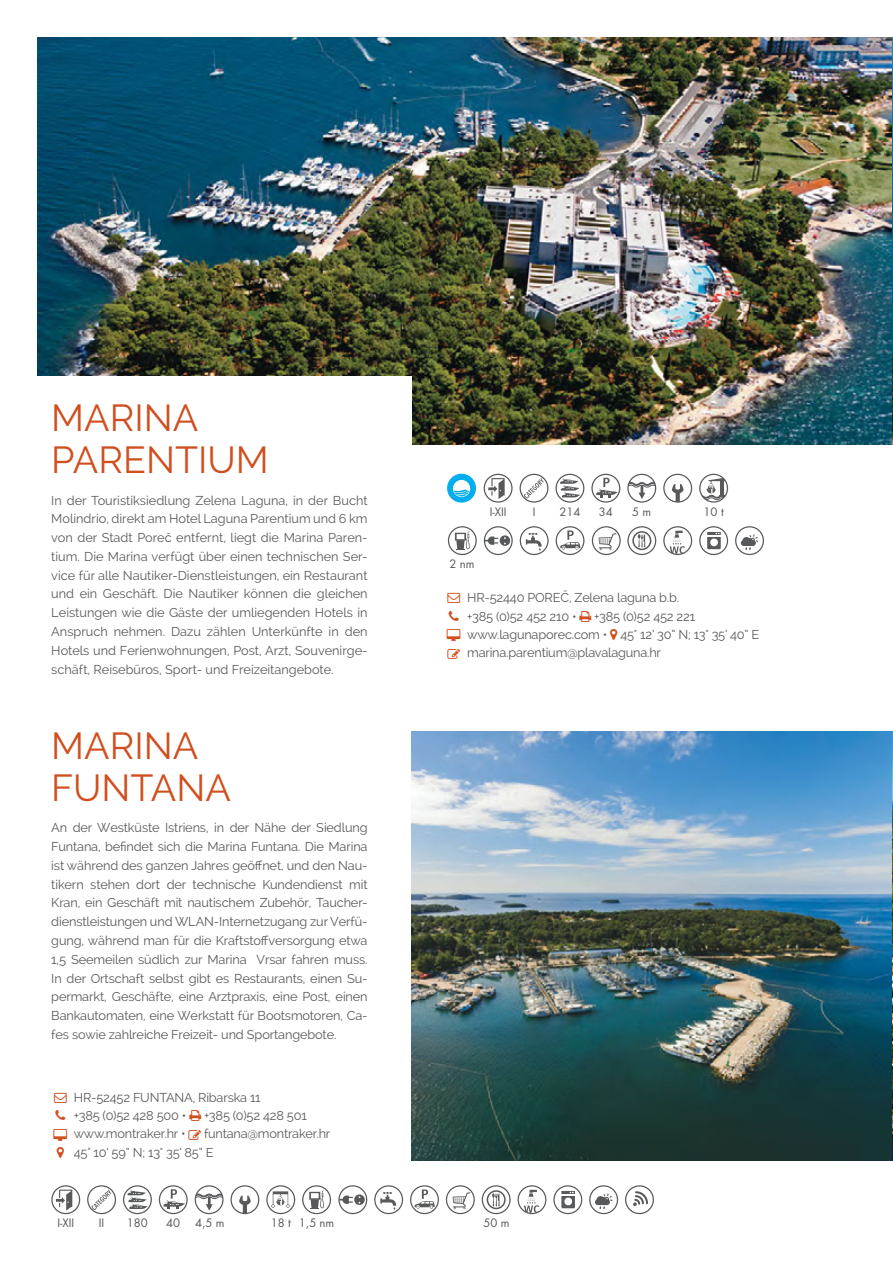
<style>
.page{position:relative;width:893px;height:1276px;background:#fff}
.page>*{position:absolute;margin:0;border:0;box-sizing:border-box;transform-origin:0 0}
.t1{font:37.5px/42px "Raleway";color:#d14e1e}
.t2{font:12.75px/18.8px "Raleway";letter-spacing:-.015em;color:#58595b}
.t3{font:11.25px "Futura";color:#58595b}
</style>
<div class="page">
<img style="left:37px;top:37px;width:855px;height:408px">
<img style="left:411px;top:731px;width:481px;height:429px">
<div style="left:0;top:375px;width:411px;height:286px;background:#fff"></div>
<svg style="left:526px;top:533px;width:15px;height:17px"></svg>
<div style="left:519px;top:526px;width:29px;height:29px;border:1px solid #58595b;border-radius:50%"></div>
<svg style="left:560px;top:530px;width:20px;height:19px"></svg>
<div style="left:555px;top:526px;width:29px;height:29px;border:1px solid #58595b;border-radius:50%"></div>
<svg style="left:598px;top:533px;width:18px;height:17px"></svg>
<div style="left:591px;top:526px;width:29px;height:29px;border:1px solid #58595b;border-radius:50%"></div>
<svg style="left:632px;top:531px;width:19px;height:19px"></svg>
<div style="left:627px;top:526px;width:29px;height:29px;border:1px solid #58595b;border-radius:50%"></div>
<svg style="left:669px;top:530px;width:16px;height:24px"></svg>
<div style="left:663px;top:526px;width:29px;height:29px;border:1px solid #58595b;border-radius:50%"></div>
<svg style="left:707px;top:532px;width:13px;height:17px"></svg>
<div style="left:699px;top:526px;width:29px;height:29px;border:1px solid #58595b;border-radius:50%"></div>
<svg style="left:740px;top:534px;width:18px;height:16px"></svg>
<div style="left:735px;top:526px;width:29px;height:29px;border:1px solid #58595b;border-radius:50%"></div>
<svg style="left:484px;top:535px;width:26px;height:11px"></svg>
<div style="left:484px;top:526px;width:28px;height:29px;border:1px solid #58595b;border-radius:50%"></div>
<svg style="left:488px;top:478px;width:16px;height:21px"></svg>
<div style="left:483px;top:473px;width:29px;height:29px;border:1px solid #58595b;border-radius:50%"></div>
<svg style="left:524px;top:477px;width:20px;height:21px"></svg>
<div style="left:519px;top:473px;width:29px;height:29px;border:1px solid #58595b;border-radius:50%"></div>
<svg style="left:559px;top:478px;width:21px;height:19px"></svg>
<div style="left:555px;top:473px;width:29px;height:29px;border:1px solid #58595b;border-radius:50%"></div>
<svg style="left:595px;top:477px;width:22px;height:20px"></svg>
<div style="left:591px;top:473px;width:29px;height:29px;border:1px solid #58595b;border-radius:50%"></div>
<svg style="left:628px;top:481px;width:27px;height:18px"></svg>
<div style="left:627px;top:473px;width:29px;height:29px;border:1px solid #58595b;border-radius:50%"></div>
<svg style="left:671px;top:484px;width:12px;height:18px"></svg>
<div style="left:663px;top:473px;width:29px;height:29px;border:1px solid #58595b;border-radius:50%"></div>
<svg style="left:699px;top:478px;width:28px;height:23px"></svg>
<div style="left:699px;top:473px;width:29px;height:29px;border:1px solid #58595b;border-radius:50%"></div>
<svg style="left:455px;top:531px;width:15px;height:19px"></svg>
<div style="left:448px;top:526px;width:28px;height:29px;border:1px solid #58595b;border-radius:50%"></div>
<div style="left:447px;top:474px;width:28px;height:28px;background:#00aeef;border-radius:50%"></div>
<div style="left:453px;top:480px;width:17px;height:17px;background:#fff;border-radius:50%"></div>
<svg style="left:454px;top:489px;width:15px;height:7px"></svg>
<div style="left:447px;top:473px;width:29px;height:29px;border:1px solid #00aeef;border-radius:50%"></div>
<img style="left:892px;top:37px;width:1px;height:408px">
<img style="left:892px;top:731px;width:1px;height:429px">
<svg style="left:56px;top:1189px;width:16px;height:21px"></svg>
<div style="left:51px;top:1184px;width:29px;height:29px;border:1px solid #58595b;border-radius:50%"></div>
<svg style="left:92px;top:1188px;width:19px;height:21px"></svg>
<div style="left:87px;top:1184px;width:29px;height:29px;border:1px solid #58595b;border-radius:50%"></div>
<svg style="left:127px;top:1189px;width:21px;height:19px"></svg>
<div style="left:123px;top:1184px;width:29px;height:29px;border:1px solid #58595b;border-radius:50%"></div>
<svg style="left:163px;top:1188px;width:22px;height:20px"></svg>
<div style="left:159px;top:1184px;width:29px;height:29px;border:1px solid #58595b;border-radius:50%"></div>
<svg style="left:195px;top:1192px;width:28px;height:18px"></svg>
<div style="left:195px;top:1184px;width:28px;height:29px;border:1px solid #58595b;border-radius:50%"></div>
<svg style="left:239px;top:1195px;width:12px;height:18px"></svg>
<div style="left:230px;top:1184px;width:29px;height:29px;border:1px solid #58595b;border-radius:50%"></div>
<svg style="left:271px;top:1191px;width:19px;height:16px"></svg>
<div style="left:266px;top:1184px;width:29px;height:29px;border:1px solid #58595b;border-radius:50%"></div>
<svg style="left:380px;top:1192px;width:16px;height:17px"></svg>
<div style="left:374px;top:1184px;width:29px;height:29px;border:1px solid #58595b;border-radius:50%"></div>
<svg style="left:414px;top:1189px;width:21px;height:19px"></svg>
<div style="left:410px;top:1184px;width:29px;height:29px;border:1px solid #58595b;border-radius:50%"></div>
<svg style="left:452px;top:1192px;width:18px;height:16px"></svg>
<div style="left:446px;top:1184px;width:28px;height:29px;border:1px solid #58595b;border-radius:50%"></div>
<svg style="left:486px;top:1189px;width:19px;height:19px"></svg>
<div style="left:481px;top:1184px;width:29px;height:29px;border:1px solid #58595b;border-radius:50%"></div>
<svg style="left:524px;top:1189px;width:15px;height:23px"></svg>
<div style="left:517px;top:1184px;width:29px;height:29px;border:1px solid #58595b;border-radius:50%"></div>
<svg style="left:595px;top:1193px;width:17px;height:15px"></svg>
<div style="left:589px;top:1184px;width:29px;height:29px;border:1px solid #58595b;border-radius:50%"></div>
<svg style="left:340px;top:1194px;width:25px;height:10px"></svg>
<div style="left:338px;top:1184px;width:29px;height:29px;border:1px solid #58595b;border-radius:50%"></div>
<svg style="left:561px;top:1191px;width:14px;height:16px"></svg>
<div style="left:553px;top:1184px;width:29px;height:29px;border:1px solid #58595b;border-radius:50%"></div>
<svg style="left:309px;top:1190px;width:15px;height:18px"></svg>
<div style="left:302px;top:1184px;width:29px;height:29px;border:1px solid #58595b;border-radius:50%"></div>
<div style="left:625px;top:1184px;width:29px;height:29px;border:1px solid #58595b;border-radius:50%"></div>
<svg style="left:633px;top:1191px;width:15px;height:14px"></svg>
<h1 class="t1" style="left:51px;top:400px;width:219px">MARINA<br>PARENTIUM</h1>
<p class="t2" style="left:51px;top:491px;width:318px;text-align:justify">In der Touristiksiedlung Zelena Laguna, in der Bucht Molindrio, direkt am Hotel Laguna Parentium und 6 km von der Stadt Poreč entfernt, liegt die Marina Paren&shy;tium. Die Marina verfügt über einen technischen Ser&shy;vice für alle Nautiker-Dienstleistungen, ein Restaurant und ein Geschäft. Die Nautiker können die gleichen Leistungen wie die Gäste der umliegenden Hotels in Anspruch nehmen. Dazu zählen Unterkünfte in den Hotels und Ferienwohnungen, Post, Arzt, Souvenirge&shy;schäft, Reisebüros, Sport- und Freizeitangebote.</p>
<h1 class="t1" style="left:51px;top:727px;width:181px">MARINA<br>FUNTANA</h1>
<p class="t2" style="left:51px;top:819px;width:318px;text-align:justify">An der Westküste Istriens, in der Nähe der Siedlung Funtana, befindet sich die Marina Funtana. Die Marina ist während des ganzen Jahres geöffnet, und den Nau&shy;tikern stehen dort der technische Kundendienst mit Kran, ein Geschäft mit nautischem Zubehör, Taucher&shy;dienstleistungen und WLAN-Internetzugang zur Verfü&shy;gung, während man für die Kraftstoffversorgung etwa 1,5 Seemeilen südlich zur Marina Vrsar fahren muss.<br>In der Ortschaft selbst gibt es Restaurants, einen Su&shy;permarkt, Geschäfte, eine Arztpraxis, eine Post, einen Bankautomaten, eine Werkstatt für Bootsmotoren, Ca&shy;fes sowie zahlreiche Freizeit- und Sportangebote.</p>
<p class="t2" style="left:74px;top:1088px;width:188px;line-height:18.3px">HR-52452 FUNTANA, Ribarska 11 +385 (0)52 428 500 •</p>
<p class="t2" style="left:204px;top:1106px;width:104px">+385 (0)52 428 501</p>
<p class="t2" style="left:74px;top:1125px;width:258px;line-height:18.3px;text-indent:130px">funtana@montraker.hr<br>45° 10’ 59” N; 13° 35’ 85” E</p>
<p class="t2" style="left:74px;top:1125px;width:113px">www.montraker.hr •</p>
<p class="t3" style="left:559px;top:505px;width:22px">214</p>
<p class="t3" style="left:599px;top:505px;width:15px">34</p>
<p class="t3" style="left:703px;top:505px;width:22px">10 t</p>
<p class="t3" style="left:489px;top:505px;width:18px">I-XII</p>
<p class="t3" style="left:532px;top:505px;width:4px">I</p>
<p class="t3" style="left:632px;top:505px;width:21px">5 m</p>
<p class="t3" style="left:449px;top:557px;width:27px">2 nm</p>
<p class="t2" style="left:467px;top:589px;width:213px;line-height:18.3px">HR-52440 POREČ, Zelena laguna b.b. +385 (0)52 452 210 •</p>
<p class="t2" style="left:467px;top:608px;width:294px;line-height:18.3px;text-indent:127px">+385 (0)52 452 221 www.lagunaporec.com • 45° 12’ 30” N; 13° 35’ 40” E marina.parentium@plavalaguna.hr</p>
<p class="t3" style="left:57px;top:1216px;width:18px">I-XII</p>
<p class="t3" style="left:99px;top:1216px;width:7px">II</p>
<p class="t3" style="left:127px;top:1216px;width:22px">180</p>
<p class="t3" style="left:166px;top:1216px;width:15px">40</p>
<p class="t3" style="left:271px;top:1216px;width:22px">18 t</p>
<p class="t3" style="left:483px;top:1216px;width:28px">50 m</p>
<p class="t3" style="left:195px;top:1216px;width:31px">4,5 m</p>
<p class="t3" style="left:299px;top:1216px;width:37px">1,5 nm</p>
</div>
